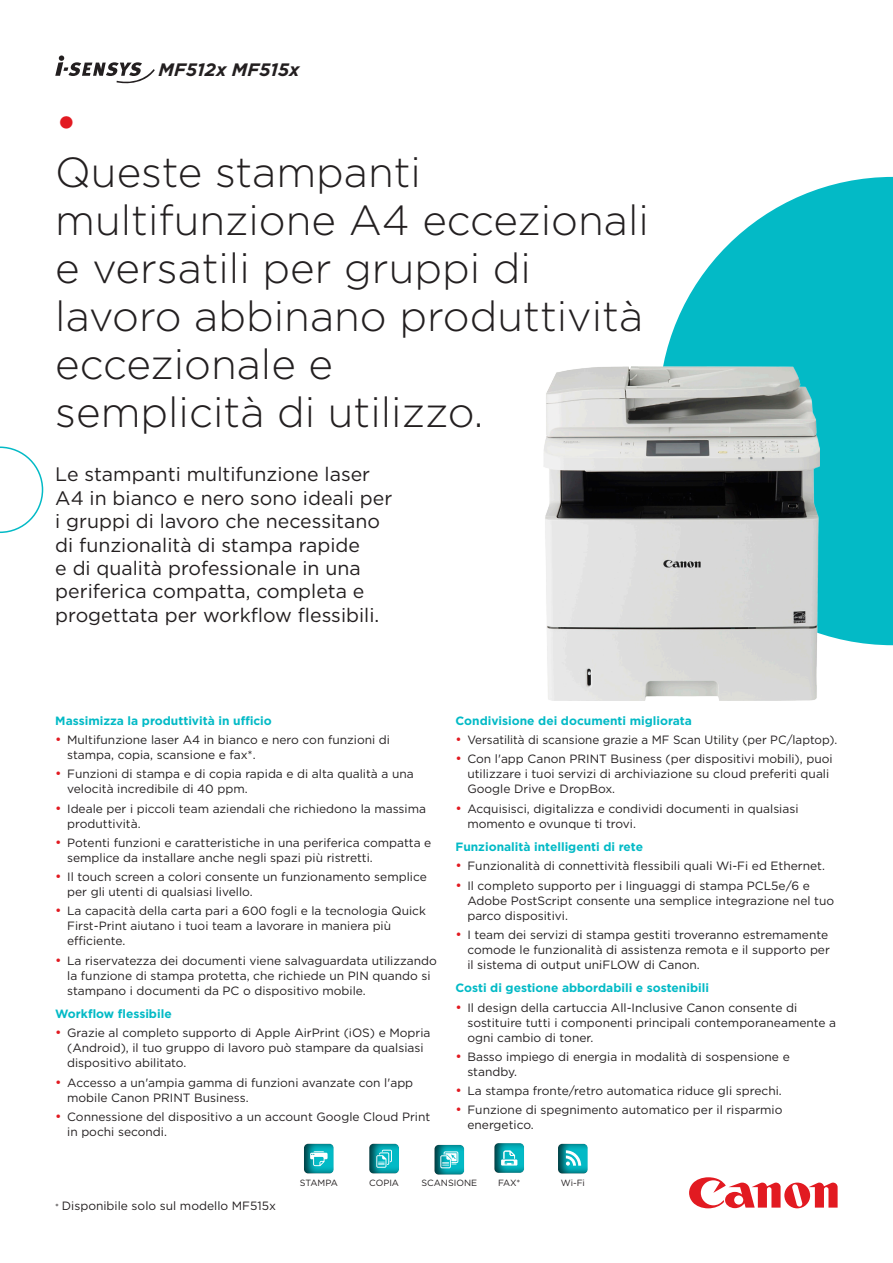
<style>
.page{position:relative;width:893px;height:1263px;background:#fff}
.page>*{position:absolute;margin:0;border:0;box-sizing:border-box;transform-origin:0 0}
.COVER_HEADER_MEDIUM{font:47.25px "Gotham";color:#e21a21}
.COVER_HEADER_MEDIUM-2{font:300 42px/48px "Gotham";color:#231f20}
.INTRO{font:19.5px/23.4px "Gotham";color:#231f20}
.COVER_HEADER_SMALL{font:italic 700 18px "Gotham";color:#231f20}
.BODY{font:12px/15px "Gotham";color:#231f20}
.SUBHEAD{font:700 12px "Gotham";color:#03bac6}
.Icon_Title{font:9px "Gotham";color:#231f20}
.s1{font-size:13.5px;color:#e21a21}
.s2{font-size:9px}
</style>
<div class="page">
<svg style="left:689px;top:1177px;width:149px;height:31px"></svg>
<svg style="left:663px;top:177px;width:230px;height:468px;fill:#03bac6"></svg>
<svg style="left:0;top:446px;width:43px;height:87px"></svg>
<img style="left:544px;top:366px;width:276px;height:334px">
<div style="left:368px;top:1141px;width:31px;height:33px;background:#231f20;opacity:.8"></div>
<svg style="left:376px;top:1150px;width:16px;height:18px"></svg>
<div style="left:492px;top:1140px;width:33px;height:33px;background:#231f20;opacity:.8"></div>
<svg style="left:501px;top:1150px;width:16px;height:15px"></svg>
<div style="left:433px;top:1142px;width:33px;height:33px;background:#231f20;opacity:.8"></div>
<svg style="left:440px;top:1151px;width:18px;height:17px"></svg>
<div style="left:302px;top:1141px;width:33px;height:33px;background:#231f20;opacity:.8"></div>
<svg style="left:310px;top:1151px;width:18px;height:15px"></svg>
<div style="left:555px;top:1138px;width:34px;height:36px;background:#231f20;opacity:.8"></div>
<svg style="left:566px;top:1150px;width:15px;height:16px"></svg>
<svg style="left:55px;top:55px;width:100px;height:29px"></svg>
<p class="COVER_HEADER_SMALL" style="left:159px;top:57px;width:142px">MF512x MF515x</p>
<p class="COVER_HEADER_MEDIUM" style="left:55px;top:92px;width:24px">•</p>
<p class="COVER_HEADER_MEDIUM-2" style="left:55px;top:147px;width:595px">Queste stampanti multifunzione A4 eccezionali e versatili per gruppi di lavoro abbinano produttività eccezionale e<br>semplicità di utilizzo.</p>
<p class="INTRO" style="left:55px;top:462px;width:339px">Le stampanti multifunzione laser A4 in bianco e nero sono ideali per i gruppi di lavoro che necessitano di funzionalità di stampa rapide<br>e di qualità professionale in una periferica compatta, completa e progettata per workflow flessibili.</p>
<p class="SUBHEAD" style="left:55px;top:712px;width:218px">Massimizza la produttività in ufficio</p>
<p class="BODY" style="left:67px;top:732px;width:324px;text-indent:-12px"><span class="s1">•</span> Multifunzione laser A4 in bianco e nero con funzioni di stampa, copia, scansione e fax*.</p>
<p class="BODY" style="left:67px;top:766px;width:348px;text-indent:-12px"><span class="s1">•</span> Funzioni di stampa e di copia rapida e di alta qualità a una velocità incredibile di 40 ppm.</p>
<p class="BODY" style="left:67px;top:800px;width:360px;text-indent:-12px"><span class="s1">•</span> Ideale per i piccoli team aziendali che richiedono la massima produttività.</p>
<p class="BODY" style="left:67px;top:835px;width:366px;text-indent:-12px"><span class="s1">•</span> Potenti funzioni e caratteristiche in una periferica compatta e semplice da installare anche negli spazi più ristretti.</p>
<p class="BODY" style="left:67px;top:869px;width:361px;text-indent:-12px"><span class="s1">•</span> Il touch screen a colori consente un funzionamento semplice per gli utenti di qualsiasi livello.</p>
<p class="BODY" style="left:67px;top:903px;width:360px;text-indent:-12px"><span class="s1">•</span> La capacità della carta pari a 600 fogli e la tecnologia Quick<br>First-Print aiutano i tuoi team a lavorare in maniera più efficiente.</p>
<p class="BODY" style="left:67px;top:952px;width:371px;text-indent:-12px"><span class="s1">•</span> La riservatezza dei documenti viene salvaguardata utilizzando la funzione di stampa protetta, che richiede un PIN quando si stampano i documenti da PC o dispositivo mobile.</p>
<p class="SUBHEAD" style="left:55px;top:1006px;width:118px">Workflow flessibile</p>
<p class="BODY" style="left:67px;top:1025px;width:365px;text-indent:-12px"><span class="s1">•</span> Grazie al completo supporto di Apple AirPrint (iOS) e Mopria (Android), il tuo gruppo di lavoro può stampare da qualsiasi dispositivo abilitato.</p>
<p class="BODY" style="left:67px;top:1074px;width:348px;text-indent:-12px"><span class="s1">•</span> Accesso a un'ampia gamma di funzioni avanzate con l'app mobile Canon PRINT Business.</p>
<p class="BODY" style="left:67px;top:1109px;width:365px;text-indent:-12px"><span class="s1">•</span> Connessione del dispositivo a un account Google Cloud Print in pochi secondi.</p>
<p class="SUBHEAD" style="left:455px;top:712px;width:238px">Condivisione dei documenti migliorata</p>
<p class="BODY" style="left:455px;top:732px;width:383px"><span class="s1">•</span> Versatilità di scansione grazie a MF Scan Utility (per PC/laptop).</p>
<p class="BODY" style="left:467px;top:751px;width:367px;text-indent:-12px"><span class="s1">•</span> Con l'app Canon PRINT Business (per dispositivi mobili), puoi utilizzare i tuoi servizi di archiviazione su cloud preferiti quali<br>Google Drive e DropBox.</p>
<p class="BODY" style="left:467px;top:800px;width:333px;text-indent:-12px"><span class="s1">•</span> Acquisisci, digitalizza e condividi documenti in qualsiasi momento e ovunque ti trovi.</p>
<p class="SUBHEAD" style="left:455px;top:839px;width:189px">Funzionalità intelligenti di rete</p>
<p class="BODY" style="left:455px;top:858px;width:371px"><span class="s1">•</span> Funzionalità di connettività flessibili quali Wi-Fi ed Ethernet.</p>
<p class="BODY" style="left:467px;top:877px;width:368px;text-indent:-12px"><span class="s1">•</span> Il completo supporto per i linguaggi di stampa PCL5e/6 e<br>Adobe PostScript consente una semplice integrazione nel tuo parco dispositivi.</p>
<p class="BODY" style="left:467px;top:927px;width:364px;text-indent:-12px"><span class="s1">•</span> I team dei servizi di stampa gestiti troveranno estremamente comode le funzionalità di assistenza remota e il supporto per il sistema di output uniFLOW di Canon.</p>
<p class="SUBHEAD" style="left:455px;top:980px;width:255px">Costi di gestione abbordabili e sostenibili</p>
<p class="BODY" style="left:467px;top:999px;width:370px;text-indent:-12px"><span class="s1">•</span> Il design della cartuccia All-Inclusive Canon consente di sostituire tutti i componenti principali contemporaneamente a ogni cambio di toner.</p>
<p class="BODY" style="left:467px;top:1049px;width:324px;text-indent:-12px"><span class="s1">•</span> Basso impiego di energia in modalità di sospensione e standby.</p>
<p class="BODY" style="left:455px;top:1083px;width:328px"><span class="s1">•</span> La stampa fronte/retro automatica riduce gli sprechi.</p>
<p class="BODY" style="left:467px;top:1102px;width:317px;text-indent:-12px"><span class="s1">•</span> Funzione di spegnimento automatico per il risparmio energetico.</p>
<p class="BODY" style="left:55px;top:1198px;width:222px"><span class="s2">*</span> Disponibile solo sul modello MF515x</p>
<p class="Icon_Title" style="left:300px;top:1176px;width:40px">STAMPA</p>
<p class="Icon_Title" style="left:369px;top:1176px;width:31px">COPIA</p>
<p class="Icon_Title" style="left:421px;top:1176px;width:57px">SCANSIONE</p>
<p class="Icon_Title" style="left:498px;top:1176px;width:24px">FAX*</p>
<p class="Icon_Title" style="left:561px;top:1176px;width:26px">Wi-Fi</p>
</div>
